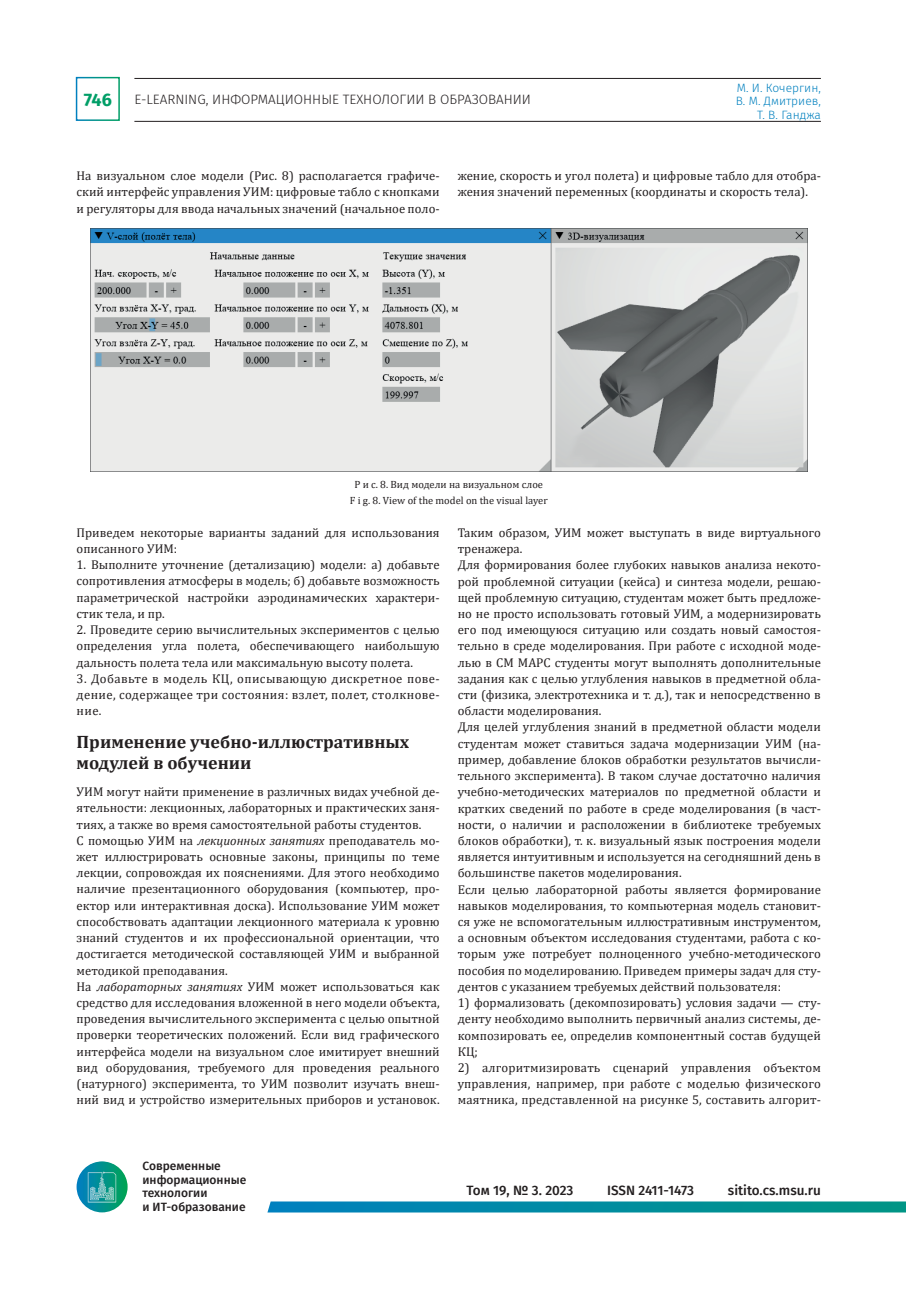
<style>
.page{position:relative;width:906px;height:1289px;background:#fff}
.page>*{position:absolute;margin:0;border:0;box-sizing:border-box;transform-origin:0 0}
.t1{font:700 18px/21.6px "Cambria";color:#231f20}
.t2{font:700 18px "Fira Sans";color:#009e67}
.t3{font:300 13.5px "Fira Sans";color:#231f20}
.t4{font:500 13.5px "Fira Sans";color:#231f20}
.t5{font:12.75px/16.2px "Cambria";color:#231f20;text-align:justify}
.t6{font:500 12px/13.5px "Fira Sans";color:#231f20}
.t7{font:300 12px/13.5px "Fira Sans";color:#0080bf;text-align:right}
.t8{font:10.5px/16.2px "Cambria";color:#231f20;text-align:center}
.s1{font-style:italic}
</style>
<div class="page">
<div style="left:76px;top:77px;width:44px;height:44px;border:2px solid #fff"></div>
<hr style="left:134px;top:78px;width:687px;height:1px;background:#231f20">
<hr style="left:134px;top:121px;width:687px;height:1px;background:#231f20">
<img style="left:77px;top:1161px;width:51px;height:51px;border-radius:26px">
<svg style="left:267px;top:1201px;width:639px;height:11px;background:#0c90a5"></svg>
<img style="left:90px;top:229px;width:717px;height:242px">
<h1 class="t2" style="left:84px;top:85px;width:30px">746</h1>
<p class="t3" style="left:134px;top:90px;width:398px">E-LEARNING, ИНФОРМАЦИОННЫЕ ТЕХНОЛОГИИ В ОБРАЗОВАНИИ</p>
<p class="t7" style="left:736px;top:81px;width:87px">М. И. Кочергин,<br>В. М. Дмитриев,<br>Т. В. Ганджа</p>
<p class="t5" style="left:77px;top:168px;width:365px">На визуальном слое модели (Рис. 8) располагается графиче&shy;ский интерфейс управления УИМ: цифровые табло с кнопками и регуляторы для ввода начальных значений (начальное поло-</p>
<p class="t5" style="left:458px;top:168px;width:365px">жение, скорость и угол полета) и цифровые табло для отобра&shy;жения значений переменных (координаты и скорость тела).</p>
<p class="t8" style="left:350px;top:476px;width:199px">Р и с. 8. Вид модели на визуальном слое<br>F i g. 8. View of the model on the visual layer</p>
<p class="t5" style="left:77px;top:524px;width:365px">Приведем некоторые варианты заданий для использования описанного УИМ:</p>
<p class="t5" style="left:77px;top:556px;width:365px">1. Выполните уточнение (детализацию) модели: а) добавьте сопротивления атмосферы в модель; б) добавьте возможность параметрической настройки аэродинамических характери&shy;стик тела, и пр.</p>
<p class="t5" style="left:77px;top:621px;width:365px">2. Проведите серию вычислительных экспериментов с целью определения угла полета, обеспечивающего наибольшую дальность полета тела или максимальную высоту полета.</p>
<p class="t5" style="left:77px;top:670px;width:365px">3. Добавьте в модель КЦ, описывающую дискретное пове&shy;дение, содержащее три состояния: взлет, полет, столкнове&shy;ние.</p>
<h1 class="t1" style="left:77px;top:730px;width:334px">Применение учебно-иллюстративных модулей в обучении</h1>
<p class="t5" style="left:77px;top:783px;width:365px;text-align:left">УИМ могут найти применение в различных видах учебной де&shy;ятельности: лекционных, лабораторных и практических заня&shy;тиях, а также во время самостоятельной работы студентов.<br>С помощью УИМ на <span class="s1">лекционных занятиях</span> преподаватель мо&shy;жет иллюстрировать основные законы, принципы по теме лекции, сопровождая их пояснениями. Для этого необходимо наличие презентационного оборудования (компьютер, про&shy;ектор или интерактивная доска). Использование УИМ может способствовать адаптации лекционного материала к уровню знаний студентов и их профессиональной ориентации, что достигается методической составляющей УИМ и выбранной методикой преподавания.<br>На <span class="s1">лабораторных занятиях</span> УИМ может использоваться как средство для исследования вложенной в него модели объекта, проведения вычислительного эксперимента с целью опытной проверки теоретических положений. Если вид графического интерфейса модели на визуальном слое имитирует внешний вид оборудования, требуемого для проведения реального (натурного) эксперимента, то УИМ позволит изучать внеш&shy;ний вид и устройство измерительных приборов и установок.</p>
<p class="t5" style="left:458px;top:524px;width:365px;text-align:left">Таким образом, УИМ может выступать в виде виртуального тренажера.<br>Для формирования более глубоких навыков анализа некото&shy;рой проблемной ситуации (кейса) и синтеза модели, решаю&shy;щей проблемную ситуацию, студентам может быть предложе&shy;но не просто использовать готовый УИМ, а модернизировать его под имеющуюся ситуацию или создать новый самостоя&shy;тельно в среде моделирования. При работе с исходной моде&shy;лью в СМ МАРС студенты могут выполнять дополнительные задания как с целью углубления навыков в предметной обла&shy;сти (физика, электротехника и т. д.), так и непосредственно в области моделирования.<br>Для целей углубления знаний в предметной области модели студентам может ставиться задача модернизации УИМ (на&shy;пример, добавление блоков обработки результатов вычисли&shy;тельного эксперимента). В таком случае достаточно наличия учебно-методических материалов по предметной области и кратких сведений по работе в среде моделирования (в част&shy;ности, о наличии и расположении в библиотеке требуемых блоков обработки), т. к. визуальный язык построения модели является интуитивным и используется на сегодняшний день в большинстве пакетов моделирования.<br>Если целью лабораторной работы является формирование навыков моделирования, то компьютерная модель становит&shy;ся уже не вспомогательным иллюстративным инструментом, а основным объектом исследования студентами, работа с ко&shy;торым уже потребует полноценного учебно-методического пособия по моделированию. Приведем примеры задач для сту&shy;дентов с указанием требуемых действий пользователя:</p>
<p class="t5" style="left:458px;top:994px;width:365px">1) формализовать (декомпозировать) условия задачи — сту&shy;денту необходимо выполнить первичный анализ системы, де&shy;композировать ее, определив компонентный состав будущей КЦ;</p>
<p class="t5" style="left:458px;top:1059px;width:365px">2) алгоритмизировать сценарий управления объектом управления, например, при работе с моделью физического маятника, представленной на рисунке 5, составить алгорит-</p>
<p class="t6" style="left:142px;top:1158px;width:105px">Современные информационные технологии<br>и ИТ-образование</p>
<p class="t4" style="left:466px;top:1179px;width:108px">Том 19, № 3. 2023</p>
<p class="t4" style="left:607px;top:1179px;width:88px">ISSN 2411-1473</p>
<p class="t4" style="left:728px;top:1179px;width:94px">sitito.cs.msu.ru</p>
</div>
